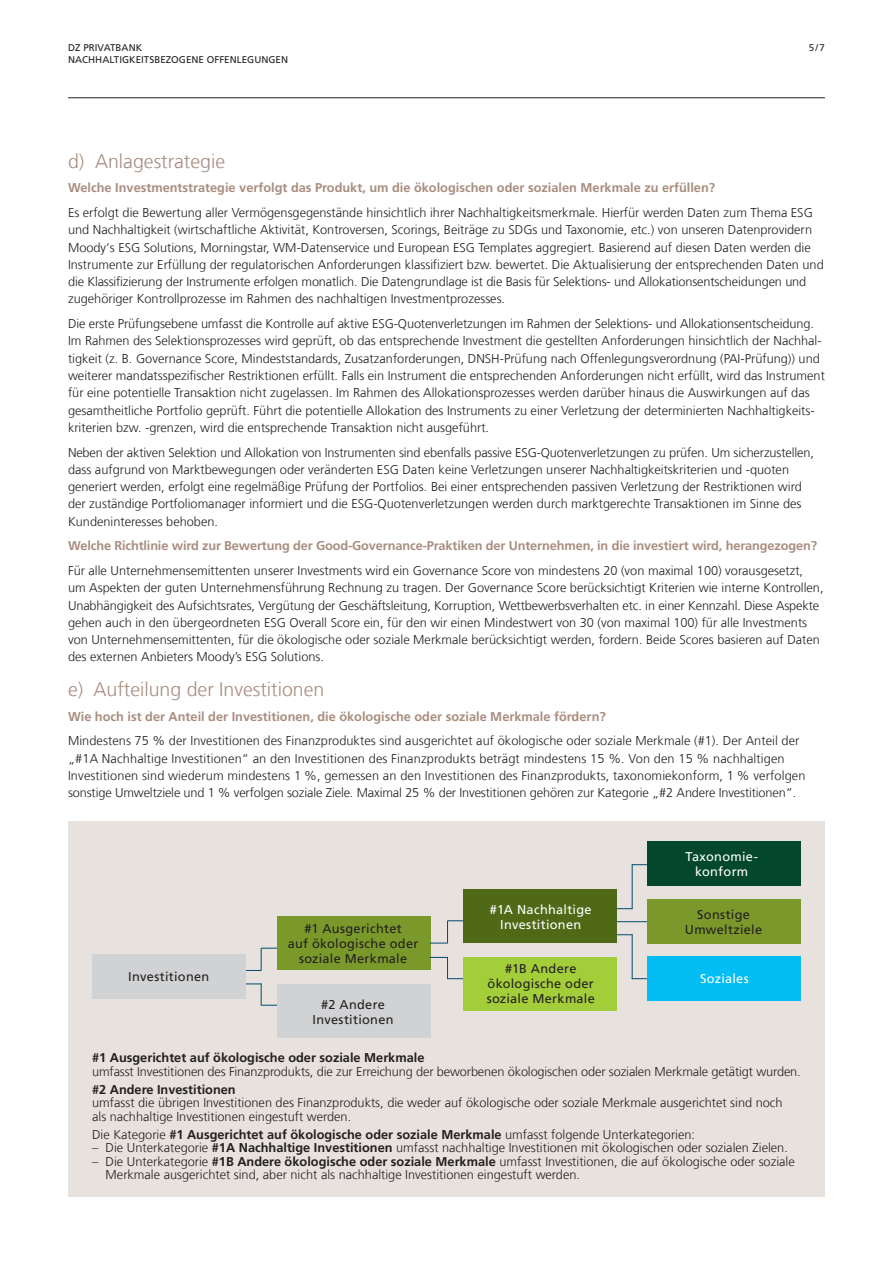
<style>
.page{position:relative;width:893px;height:1263px;background:#fff}
.page>*{position:absolute;margin:0;border:0;box-sizing:border-box;transform-origin:0 0}
.t1{font:300 19.5px "Frutiger DZPB";color:#a88d7f}
.t2{font:300 12.75px/17.2px "Frutiger DZPB";color:#231f20}
.t3{font:300 12.75px/13.5px "Frutiger LT Com";color:#231f20}
.t4{font:700 12.75px "Frutiger DZPB";color:#a88d7f}
.t5{font:700 12.75px "Frutiger LT Com";color:#231f20}
.t6{font:12.75px/15px "Frutiger DZPB";letter-spacing:.025em;color:#231f20;text-align:center}
.t7{font:12.75px/15px "Frutiger DZPB";letter-spacing:.025em;color:#fff;text-align:center}
.t8{font:9.75px/12px "Frutiger DZPB";letter-spacing:.005em;color:#231f20}
.s1{font-weight:300}
.s2{font-weight:700}
</style>
<div class="page">
<hr style="left:68px;top:97px;width:757px;height:1px;background:#231f20">
<div style="left:68px;top:822px;width:757px;height:375px;background:#e8e2de"></div>
<svg style="left:633px;top:864px;width:14px;height:1px"></svg>
<svg style="left:617px;top:908px;width:15px;height:1px"></svg>
<hr style="left:632px;top:864px;width:1px;height:45px;background:#004b6e">
<svg style="left:633px;top:978px;width:14px;height:1px"></svg>
<svg style="left:617px;top:934px;width:15px;height:1px"></svg>
<hr style="left:632px;top:934px;width:1px;height:45px;background:#004b6e">
<div style="left:647px;top:842px;width:154px;height:44px;background:#03472d"></div>
<div style="left:647px;top:957px;width:154px;height:44px;background:#04bdf2"></div>
<svg style="left:246px;top:983px;width:31px;height:23px"></svg>
<svg style="left:243px;top:948px;width:34px;height:23px"></svg>
<div style="left:92px;top:955px;width:154px;height:44px;background:#d1d2d4"></div>
<div style="left:277px;top:916px;width:154px;height:54px;background:#7a992a"></div>
<div style="left:277px;top:983px;width:154px;height:54px;background:#d1d2d4"></div>
<svg style="left:430px;top:920px;width:33px;height:24px"></svg>
<svg style="left:430px;top:957px;width:33px;height:22px"></svg>
<hr style="left:614px;top:921px;width:37px;height:1px;background:#004b6e">
<div style="left:647px;top:899px;width:154px;height:44px;background:#7a992a"></div>
<div style="left:463px;top:889px;width:154px;height:54px;background:#4f6916"></div>
<div style="left:463px;top:956px;width:154px;height:54px;background:#a3cd39"></div>
<p class="t8" style="left:68px;top:42px;width:222px">DZ PRIVATBANK<br>NACHHALTIGKEITSBEZOGENE OFFENLEGUNGEN</p>
<p class="t8" style="left:809px;top:42px;width:18px">5/7</p>
<h1 class="t1" style="left:68px;top:150px;width:159px">d) Anlagestrategie</h1>
<p class="t4" style="left:68px;top:181px;width:649px">Welche Investmentstrategie verfolgt das Produkt, um die ökologischen oder sozialen Merkmale zu erfüllen?</p>
<p class="t2" style="left:68px;top:204px;width:757px">Es erfolgt die Bewertung aller Vermögensgegenstände hinsichtlich ihrer Nachhaltigkeitsmerkmale. Hierfür werden Daten zum Thema ESG und Nachhaltigkeit (wirtschaftliche Aktivität, Kontroversen, Scorings, Beiträge zu SDGs und Taxonomie, etc.) von unseren Datenprovidern Moody‘s ESG Solutions, Morningstar, WM-Datenservice und European ESG Templates aggregiert. Basierend auf diesen Daten werden die Instrumente zur Erfüllung der regulatorischen Anforderungen klassifiziert bzw. bewertet. Die Aktualisierung der entsprechenden Daten und die Klassifizierung der Instrumente erfolgen monatlich. Die Datengrundlage ist die Basis für Selektions- und Allokationsentscheidungen und zugehöriger Kontrollprozesse im Rahmen des nachhaltigen Investmentprozesses.</p>
<p class="t2" style="left:68px;top:315px;width:758px">Die erste Prüfungsebene umfasst die Kontrolle auf aktive ESG-Quotenverletzungen im Rahmen der Selektions- und Allokationsentscheidung.<br>Im Rahmen des Selektionsprozesses wird geprüft, ob das entsprechende Investment die gestellten Anforderungen hinsichtlich der Nachhal&shy;tigkeit (z. B. Governance Score, Mindeststandards, Zusatzanforderungen, DNSH-Prüfung nach Offenlegungsverordnung (PAI-Prüfung)) und weiterer mandatsspezifischer Restriktionen erfüllt. Falls ein Instrument die entsprechenden Anforderungen nicht erfüllt, wird das Instrument für eine potentielle Transaktion nicht zugelassen. Im Rahmen des Allokationsprozesses werden darüber hinaus die Auswirkungen auf das gesamtheitliche Portfolio geprüft. Führt die potentielle Allokation des Instruments zu einer Verletzung der determinierten Nachhaltigkeits&shy;kriterien bzw. -grenzen, wird die entsprechende Transaktion nicht ausgeführt.</p>
<p class="t2" style="left:68px;top:444px;width:747px">Neben der aktiven Selektion und Allokation von Instrumenten sind ebenfalls passive ESG-Quotenverletzungen zu prüfen. Um sicherzustellen, dass aufgrund von Marktbewegungen oder veränderten ESG Daten keine Verletzungen unserer Nachhaltigkeitskriterien und -quoten generiert werden, erfolgt eine regelmäßige Prüfung der Portfolios. Bei einer entsprechenden passiven Verletzung der Restriktionen wird der zuständige Portfoliomanager informiert und die ESG-Quotenverletzungen werden durch marktgerechte Transaktionen im Sinne des Kundeninteresses behoben.</p>
<p class="t4" style="left:68px;top:538px;width:750px">Welche Richtlinie wird zur Bewertung der Good-Governance-Praktiken der Unternehmen, in die investiert wird, herangezogen?</p>
<p class="t2" style="left:68px;top:562px;width:757px">Für alle Unternehmensemittenten unserer Investments wird ein Governance Score von mindestens 20 (von maximal 100) vorausgesetzt, um Aspekten der guten Unternehmensführung Rechnung zu tragen. Der Governance Score berücksichtigt Kriterien wie interne Kontrollen, Unabhängigkeit des Aufsichtsrates, Vergütung der Geschäftsleitung, Korruption, Wettbewerbsverhalten etc. in einer Kennzahl. Diese Aspekte gehen auch in den übergeordneten ESG Overall Score ein, für den wir einen Mindestwert von 30 (von maximal 100) für alle Investments von Unternehmensemittenten, für die ökologische oder soziale Merkmale berücksichtigt werden, fordern. Beide Scores basieren auf Daten des externen Anbieters Moody’s ESG Solutions.</p>
<h1 class="t1" style="left:68px;top:678px;width:258px">e) Aufteilung der Investitionen</h1>
<p class="t4" style="left:68px;top:709px;width:539px">Wie hoch ist der Anteil der Investitionen, die ökologische oder soziale Merkmale fördern?</p>
<p class="t2" style="left:68px;top:732px;width:739px">Mindestens 75 % der Investitionen des Finanzproduktes sind ausgerichtet auf ökologische oder soziale Merkmale (#1). Der Anteil der „#1A Nachhaltige Investitionen“ an den Investitionen des Finanzprodukts beträgt mindestens 15 %. Von den 15 % nachhaltigen Investitionen sind wiederum mindestens 1 %, gemessen an den Investitionen des Finanzprodukts, taxonomiekonform, 1 % verfolgen sonstige Umweltziele und 1 % verfolgen soziale Ziele. Maximal 25 % der Investitionen gehören zur Kategorie „#2 Andere Investitionen“.</p>
<p class="t7" style="left:685px;top:849px;width:74px">Taxonomie&shy;konform</p>
<p class="t7" style="left:490px;top:902px;width:103px">#1A Nachhaltige<br>Investitionen</p>
<p class="t6" style="left:487px;top:961px;width:110px">#1B Andere ökologische oder soziale Merkmale</p>
<p class="t6" style="left:685px;top:907px;width:79px">Sonstige<br>Umweltziele</p>
<p class="t6" style="left:288px;top:921px;width:132px">#1 Ausgerichtet<br>auf ökologische oder soziale Merkmale</p>
<p class="t6" style="left:313px;top:997px;width:83px">#2 Andere<br>Investitionen</p>
<p class="t6" style="left:128px;top:969px;width:83px">Investitionen</p>
<p class="t7" style="left:700px;top:971px;width:50px">Soziales</p>
<p class="t5" style="left:92px;top:1050px;width:334px">#1 Ausgerichtet auf ökologische oder soziale Merkmale</p>
<p class="t3" style="left:92px;top:1064px;width:710px">umfasst Investitionen des Finanzprodukts, die zur Erreichung der beworbenen ökologischen oder sozialen Merkmale getätigt wurden.</p>
<p class="t5" style="left:92px;top:1081px;width:145px">#2 Andere Investitionen</p>
<p class="t3" style="left:92px;top:1096px;width:692px">umfasst die übrigen Investitionen des Finanzprodukts, die weder auf ökologische oder soziale Merkmale ausgerichtet sind noch als nachhaltige Investitionen eingestuft werden.</p>
<p class="t5" style="left:92px;top:1126px;width:604px"><span class="s1">Die Kategorie</span> #1 Ausgerichtet auf ökologische oder soziale Merkmale <span class="s1">umfasst folgende Unterkategorien:</span></p>
<p class="t3" style="left:92px;top:1141px;width:697px">– Die Unterkategorie <span class="s2">#1A Nachhaltige Investitionen</span> umfasst nachhaltige Investitionen mit ökologischen oder sozialen Zielen.</p>
<p class="t3" style="left:106px;top:1154px;width:691px;text-indent:-14px">– Die Unterkategorie <span class="s2">#1B Andere ökologische oder soziale Merkmale</span> umfasst Investitionen, die auf ökologische oder soziale<br>Merkmale ausgerichtet sind, aber nicht als nachhaltige Investitionen eingestuft werden.</p>
</div>
